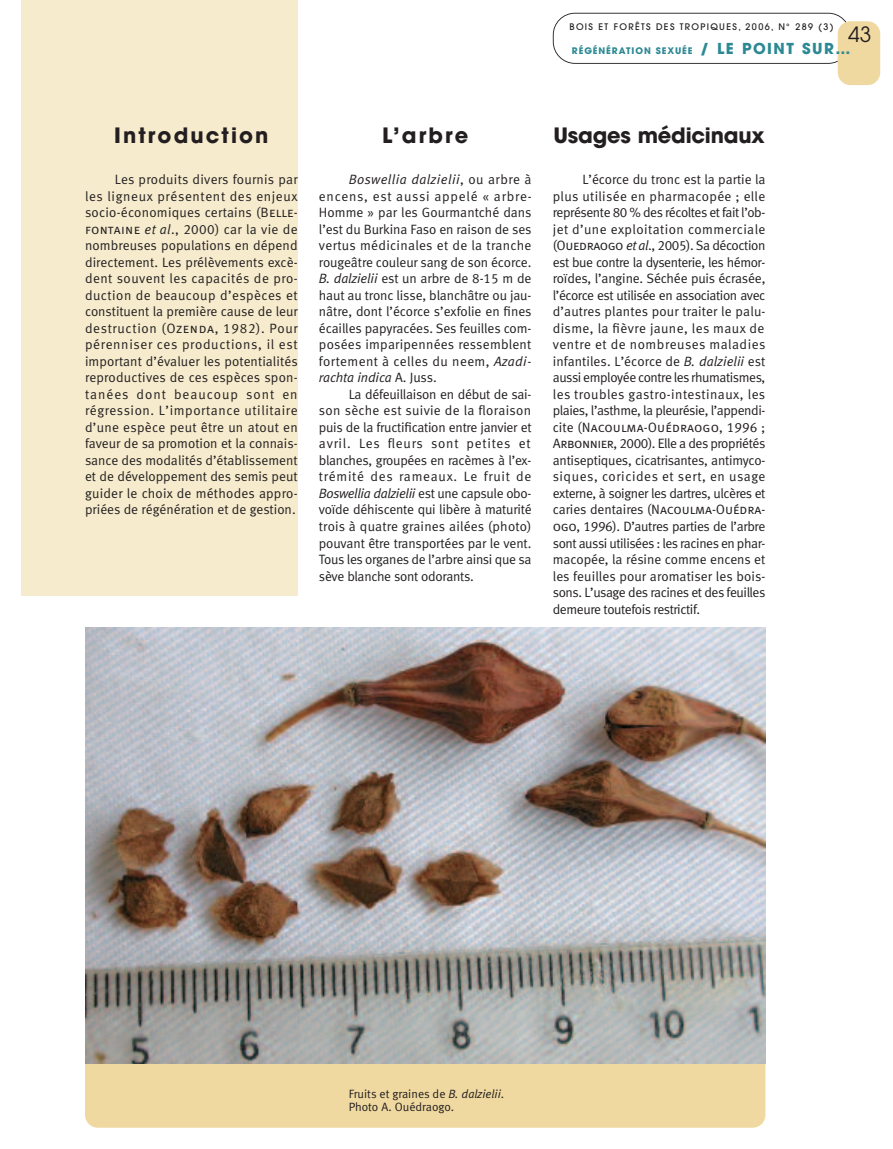
<style>
.page{position:relative;width:893px;height:1149px;background:#fff}
.page>*{position:absolute;margin:0;border:0;box-sizing:border-box;transform-origin:0 0}
.t1{font:700 21px "Avant Garde";letter-spacing:.095em;color:#231f20}
.t2{font:700 21px "Avant Garde";letter-spacing:-.01em;color:#231f20}
.t3{font:21px "Avant Garde";color:#231f20}
.t4{font:13.5px/16.5px "Meta Normal LF";letter-spacing:-.02em;color:#231f20;text-align:justify}
.t5{font:13.5px "Meta Normal LF Caps";letter-spacing:.01em;color:#231f20}
.t6{font:12px/13.5px "Meta Normal LF";color:#231f20}
.t7{font:500 9px "Avant Garde";letter-spacing:.15em;color:#231f20}
.t8{font:700 9px "Avant Garde";letter-spacing:.1em;color:#2c8993}
.s1{font-size:15px}
.s2{font-family:"Meta Normal LF Caps"}
.s3{font-style:italic}
.s4{font-family:"Meta Normal LF"}
</style>
<div class="page">
<div style="left:21px;top:0;width:277px;height:595px;background:#f6ebcd"></div>
<div style="left:85px;top:635px;width:680px;height:492px;background:#f0d9a0;border-radius:13px"></div>
<img style="left:85px;top:627px;width:680px;height:436px">
<svg style="left:553px;top:13px;width:294px;height:51px"></svg>
<div style="left:838px;top:21px;width:42px;height:64px;background:#f0d9a0;border-radius:13px"></div>
<p class="t7" style="left:569px;top:23px;width:266px">BOIS ET FORÊTS DES TROPIQUES, 2006, N° 289 (3)</p>
<h1 class="t3" style="left:848px;top:26px;width:25px">43</h1>
<p class="t8" style="left:572px;top:47px;width:280px">RÉGÉNÉRATION SEXUÉE <span class="s1">/ LE POINT SUR…</span></p>
<h1 class="t1" style="left:114px;top:128px;width:156px">Introduction</h1>
<p class="t4" style="left:85px;top:172px;width:214px;text-indent:30px">Les produits divers fournis par les ligneux présentent des enjeux socio-économiques certains (<span class="s2">Belle&shy;fontaine</span> <span class="s3">et al</span>., 2000) car la vie de nombreuses populations en dépend directement. Les prélèvements excè&shy;dent souvent les capacités de pro&shy;duction de beaucoup d’espèces et constituent la première cause de leur destruction (<span class="s2">Ozenda</span>, 1982). Pour pérenniser ces productions, il est important d’évaluer les potentialités reproductives de ces espèces spon&shy;tanées dont beaucoup sont en régression. L’importance utilitaire d’une espèce peut être un atout en faveur de sa promotion et la connais&shy;sance des modalités d’établissement et de développement des semis peut guider le choix de méthodes appro&shy;priées de régénération et de gestion.</p>
<h1 class="t1" style="left:382px;top:128px;width:88px">L’arbre</h1>
<p class="t4" style="left:319px;top:172px;width:214px;text-indent:30px"><span class="s3">Boswellia dalzielii</span>, ou arbre à encens, est aussi appelé « arbre-Homme » par les Gourmantché dans l’est du Burkina Faso en raison de ses vertus médicinales et de la tranche rougeâtre couleur sang de son écorce.<br><span class="s3">B. dalzielii</span> est un arbre de 8-15 m de haut au tronc lisse, blanchâtre ou jau&shy;nâtre, dont l’écorce s’exfolie en fines écailles papyracées. Ses feuilles com&shy;posées imparipennées ressemblent fortement à celles du neem, <span class="s3">Azadi&shy;rachta indica</span> A. Juss.</p>
<p class="t4" style="left:319px;top:387px;width:214px;text-indent:30px">La défeuillaison en début de sai&shy;son sèche est suivie de la floraison puis de la fructification entre janvier et avril. Les fleurs sont petites et blanches, groupées en racèmes à l’ex&shy;trémité des rameaux. Le fruit de <span class="s3">Boswellia dalzielii</span> est une capsule obo&shy;voïde déhiscente qui libère à maturité trois à quatre graines ailées (photo) pouvant être transportées par le vent.<br>Tous les organes de l’arbre ainsi que sa sève blanche sont odorants.</p>
<h1 class="t2" style="left:553px;top:128px;width:213px">Usages médicinaux</h1>
<p class="t4" style="left:553px;top:172px;width:214px;text-indent:30px">L’écorce du tronc est la partie la plus utilisée en pharmacopée ; elle représente 80 % des récoltes et fait l’ob&shy;jet d’une exploitation commerciale (<span class="s2">Ouedraogo</span> <span class="s3">et al</span>., 2005). Sa décoction est bue contre la dysenterie, les hémor&shy;roïdes, l’angine. Séchée puis écrasée, l’écorce est utilisée en association avec d’autres plantes pour traiter le palu&shy;disme, la fièvre jaune, les maux de ventre et de nombreuses maladies infantiles. L’écorce de <span class="s3">B. dalzielii</span> est aussi employée contre les rhumatismes, les troubles gastro-intestinaux, les plaies, l’asthme, la pleurésie, l’appendi-</p>
<p class="t5" style="left:553px;top:422px;width:214px"><span class="s4">cite (</span>Nacoulma-Ouédraogo<span class="s4">, 1996 ;</span></p>
<p class="t4" style="left:553px;top:436px;width:214px"><span class="s2">Arbonnier</span>, 2000). Elle a des propriétés antiseptiques, cicatrisantes, antimyco&shy;siques, coricides et sert, en usage externe, à soigner les dartres, ulcères et caries dentaires (<span class="s2">Nacoulma-Ouédra&shy;ogo</span>, 1996). D’autres parties de l’arbre sont aussi utilisées : les racines en phar&shy;macopée, la résine comme encens et les feuilles pour aromatiser les bois&shy;sons. L’usage des racines et des feuilles demeure toutefois restrictif.</p>
<p class="t6" style="left:349px;top:1087px;width:157px">Fruits et graines de <span class="s3">B. dalzielii</span>.<br>Photo A. Ouédraogo.</p>
</div>
